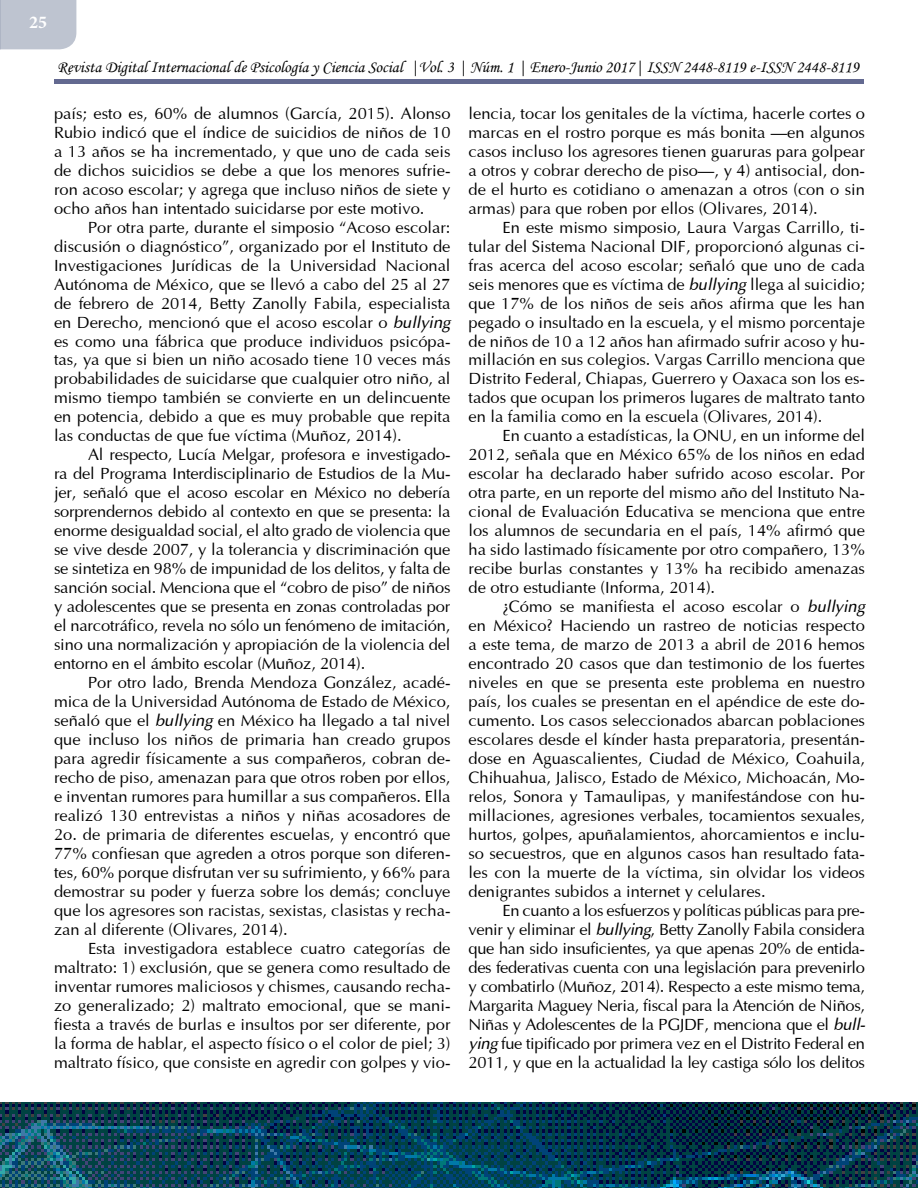
<style>
.page{position:relative;width:918px;height:1188px;background:#fff}
.page>*{position:absolute;margin:0;border:0;box-sizing:border-box;transform-origin:0 0}
.t1{font:700 18px "Minion Pro";color:#fff}
.t2{font:16.5px/18.9px "Optima";color:#000;text-align:justify}
.t3{font:16.5px "Monotype Corsiva";color:#000}
.s1{font-style:italic}
</style>
<div class="page">
<img style="left:0;top:1103px;width:918px;height:85px">
<div style="left:54px;top:79px;width:810px;height:5px;background:#636990"></div>
<div style="left:0;top:0;width:76px;height:49px;background:#bec4d0"></div>
<p class="t1" style="left:29px;top:10px;width:19px">25</p>
<p class="t3" style="left:57px;top:57px;width:803px">Revista Digital Internacional de Psicología y Ciencia Social |Vol. 3 | Núm. 1 | Enero-Junio 2017| ISSN 2448-8119 e-ISSN 2448-8119</p>
<p class="t2" style="left:54px;top:103px;width:398px">país; esto es, 60% de alumnos (García, 2015). Alonso Rubio indicó que el índice de suicidios de niños de 10 a 13 años se ha incrementado, y que uno de cada seis de dichos suicidios se debe a que los menores sufrie&shy;ron acoso escolar; y agrega que incluso niños de siete y ocho años han intentado suicidarse por este motivo.</p>
<p class="t2" style="left:54px;top:216px;width:398px;text-indent:34px">Por otra parte, durante el simposio “Acoso escolar: discusión o diagnóstico”, organizado por el Instituto de Investigaciones Jurídicas de la Universidad Nacional Autónoma de México, que se llevó a cabo del 25 al 27 de febrero de 2014, Betty Zanolly Fabila, especialista en Derecho, mencionó que el acoso escolar o <span class="s1">bullying </span>es como una fábrica que produce individuos psicópa&shy;tas, ya que si bien un niño acosado tiene 10 veces más probabilidades de suicidarse que cualquier otro niño, al mismo tiempo también se convierte en un delincuente en potencia, debido a que es muy probable que repita las conductas de que fue víctima (Muñoz, 2014).</p>
<p class="t2" style="left:54px;top:444px;width:398px;text-indent:34px">Al respecto, Lucía Melgar, profesora e investigado&shy;ra del Programa Interdisciplinario de Estudios de la Mu&shy;jer, señaló que el acoso escolar en México no debería sorprendernos debido al contexto en que se presenta: la enorme desigualdad social, el alto grado de violencia que se vive desde 2007, y la tolerancia y discriminación que se sintetiza en 98% de impunidad de los delitos, y falta de sanción social. Menciona que el “cobro de piso” de niños y adolescentes que se presenta en zonas controladas por el narcotráfico, revela no sólo un fenómeno de imitación, sino una normalización y apropiación de la violencia del entorno en el ámbito escolar (Muñoz, 2014).</p>
<p class="t2" style="left:54px;top:672px;width:398px;text-indent:34px">Por otro lado, Brenda Mendoza González, acadé&shy;mica de la Universidad Autónoma de Estado de México, señaló que el <span class="s1">bullying</span> en México ha llegado a tal nivel que incluso los niños de primaria han creado grupos para agredir físicamente a sus compañeros, cobran de&shy;recho de piso, amenazan para que otros roben por ellos, e inventan rumores para humillar a sus compañeros. Ella realizó 130 entrevistas a niños y niñas acosadores de 2o. de primaria de diferentes escuelas, y encontró que 77% confiesan que agreden a otros porque son diferen&shy;tes, 60% porque disfrutan ver su sufrimiento, y 66% para demostrar su poder y fuerza sobre los demás; concluye que los agresores son racistas, sexistas, clasistas y recha&shy;zan al diferente (Olivares, 2014).</p>
<p class="t2" style="left:54px;top:937px;width:398px;text-indent:34px">Esta investigadora establece cuatro categorías de maltrato: 1) exclusión, que se genera como resultado de inventar rumores maliciosos y chismes, causando recha&shy;zo generalizado; 2) maltrato emocional, que se mani&shy;fiesta a través de burlas e insultos por ser diferente, por la forma de hablar, el aspecto físico o el color de piel; 3) maltrato físico, que consiste en agredir con golpes y vio-</p>
<p class="t2" style="left:469px;top:103px;width:398px">lencia, tocar los genitales de la víctima, hacerle cortes o marcas en el rostro porque es más bonita —en algunos casos incluso los agresores tienen guaruras para golpear a otros y cobrar derecho de piso—, y 4) antisocial, don&shy;de el hurto es cotidiano o amenazan a otros (con o sin armas) para que roben por ellos (Olivares, 2014).</p>
<p class="t2" style="left:469px;top:216px;width:398px;text-indent:34px">En este mismo simposio, Laura Vargas Carrillo, ti&shy;tular del Sistema Nacional DIF, proporcionó algunas ci&shy;fras acerca del acoso escolar; señaló que uno de cada seis menores que es víctima de <span class="s1">bullying</span> llega al suicidio; que 17% de los niños de seis años afirma que les han pegado o insultado en la escuela, y el mismo porcentaje de niños de 10 a 12 años han afirmado sufrir acoso y hu&shy;millación en sus colegios. Vargas Carrillo menciona que Distrito Federal, Chiapas, Guerrero y Oaxaca son los es&shy;tados que ocupan los primeros lugares de maltrato tanto en la familia como en la escuela (Olivares, 2014).</p>
<p class="t2" style="left:469px;top:425px;width:398px;text-indent:34px">En cuanto a estadísticas, la ONU, en un informe del 2012, señala que en México 65% de los niños en edad escolar ha declarado haber sufrido acoso escolar. Por otra parte, en un reporte del mismo año del Instituto Na&shy;cional de Evaluación Educativa se menciona que entre los alumnos de secundaria en el país, 14% afirmó que ha sido lastimado físicamente por otro compañero, 13% recibe burlas constantes y 13% ha recibido amenazas de otro estudiante (Informa, 2014).</p>
<p class="t2" style="left:469px;top:596px;width:398px;text-indent:34px">¿Cómo se manifiesta el acoso escolar o <span class="s1">bullying </span>en México? Haciendo un rastreo de noticias respecto a este tema, de marzo de 2013 a abril de 2016 hemos encontrado 20 casos que dan testimonio de los fuertes niveles en que se presenta este problema en nuestro país, los cuales se presentan en el apéndice de este do&shy;cumento. Los casos seleccionados abarcan poblaciones escolares desde el kínder hasta preparatoria, presentán&shy;dose en Aguascalientes, Ciudad de México, Coahuila, Chihuahua, Jalisco, Estado de México, Michoacán, Mo&shy;relos, Sonora y Tamaulipas, y manifestándose con hu&shy;millaciones, agresiones verbales, tocamientos sexuales, hurtos, golpes, apuñalamientos, ahorcamientos e inclu&shy;so secuestros, que en algunos casos han resultado fata&shy;les con la muerte de la víctima, sin olvidar los videos denigrantes subidos a internet y celulares.</p>
<p class="t2" style="left:469px;top:899px;width:398px;text-indent:34px">En cuanto a los esfuerzos y políticas públicas para pre&shy;venir y eliminar el <span class="s1">bullying</span>, Betty Zanolly Fabila considera que han sido insuficientes, ya que apenas 20% de entida&shy;des federativas cuenta con una legislación para prevenirlo y combatirlo (Muñoz, 2014). Respecto a este mismo tema, Margarita Maguey Neria, fiscal para la Atención de Niños, Niñas y Adolescentes de la PGJDF, menciona que el <span class="s1">bull&shy;ying</span> fue tipificado por primera vez en el Distrito Federal en 2011, y que en la actualidad la ley castiga sólo los delitos</p>
</div>
